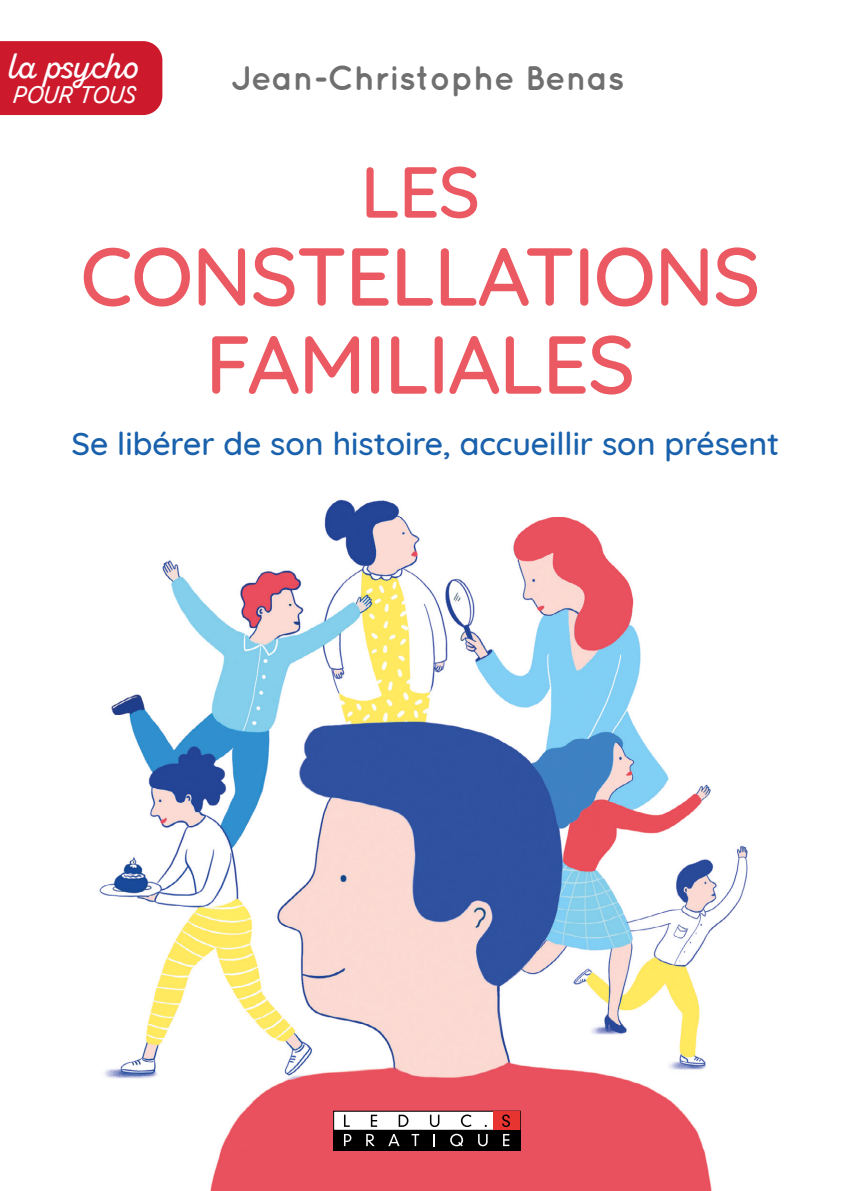
<style>
.page{position:relative;width:851px;height:1191px;background:#fff}
.page>*{position:absolute;margin:0;border:0;box-sizing:border-box;transform-origin:0 0}
.t1{font:500 82px/88px "Quicksand";letter-spacing:-.02em;color:#eb5962;text-align:center}
.t2{font:500 72px "Quicksand";color:#eb5962}
.t3{font:700 34px "Quicksand";color:#706f6f}
.t4{font:34px "Zing Script Rust SB Demo Base";color:#fff}
.t5{font:500 32px "Quicksand";color:#1961ac}
.t6{font:24px "Zing Script Rust SB Demo Base";letter-spacing:-.045em;color:#fff}
</style>
<div class="page">
<img style="left:99px;top:499px;width:649px;height:692px">
<div style="left:1px;top:41px;width:161px;height:74px;background:#cd192c"></div>
<div style="left:333px;top:1111px;width:187px;height:19px;background:#fff"></div>
<div style="left:333px;top:1129px;width:187px;height:21px;background:#000"></div>
<div style="left:493px;top:1111px;width:26px;height:18px;background:#e73431"></div>
<svg style="left:344px;top:1114px;width:6px;height:12px"></svg>
<svg style="left:371px;top:1114px;width:6px;height:12px"></svg>
<svg style="left:398px;top:1114px;width:10px;height:12px"></svg>
<svg style="left:430px;top:1114px;width:9px;height:13px"></svg>
<svg style="left:461px;top:1114px;width:10px;height:13px"></svg>
<svg style="left:502px;top:1114px;width:8px;height:13px"></svg>
<svg style="left:344px;top:1134px;width:7px;height:12px"></svg>
<svg style="left:366px;top:1134px;width:9px;height:12px"></svg>
<svg style="left:388px;top:1134px;width:11px;height:12px"></svg>
<svg style="left:411px;top:1134px;width:8px;height:12px"></svg>
<svg style="left:433px;top:1134px;width:2px;height:12px"></svg>
<svg style="left:450px;top:1133px;width:13px;height:13px"></svg>
<svg style="left:478px;top:1134px;width:9px;height:12px"></svg>
<svg style="left:503px;top:1134px;width:6px;height:12px"></svg>
<hr style="left:0;top:41px;width:1px;height:74px;background:#cd192c">
<p class="t4" style="left:8px;top:45px;width:134px">la psycho</p>
<p class="t6" style="left:12px;top:80px;width:125px">POUR TOUS</p>
<p class="t3" style="left:231px;top:58px;width:395px">Jean-Christophe Benas</p>
<h2 class="t2" style="left:360px;top:134px;width:121px">LES</h2>
<h1 class="t1" style="left:80px;top:225px;width:681px">CONSTELLATIONS<br>FAMILIALES</h1>
<p class="t5" style="left:72px;top:417px;width:709px">Se libérer de son histoire, accueillir son présent</p>
</div>
